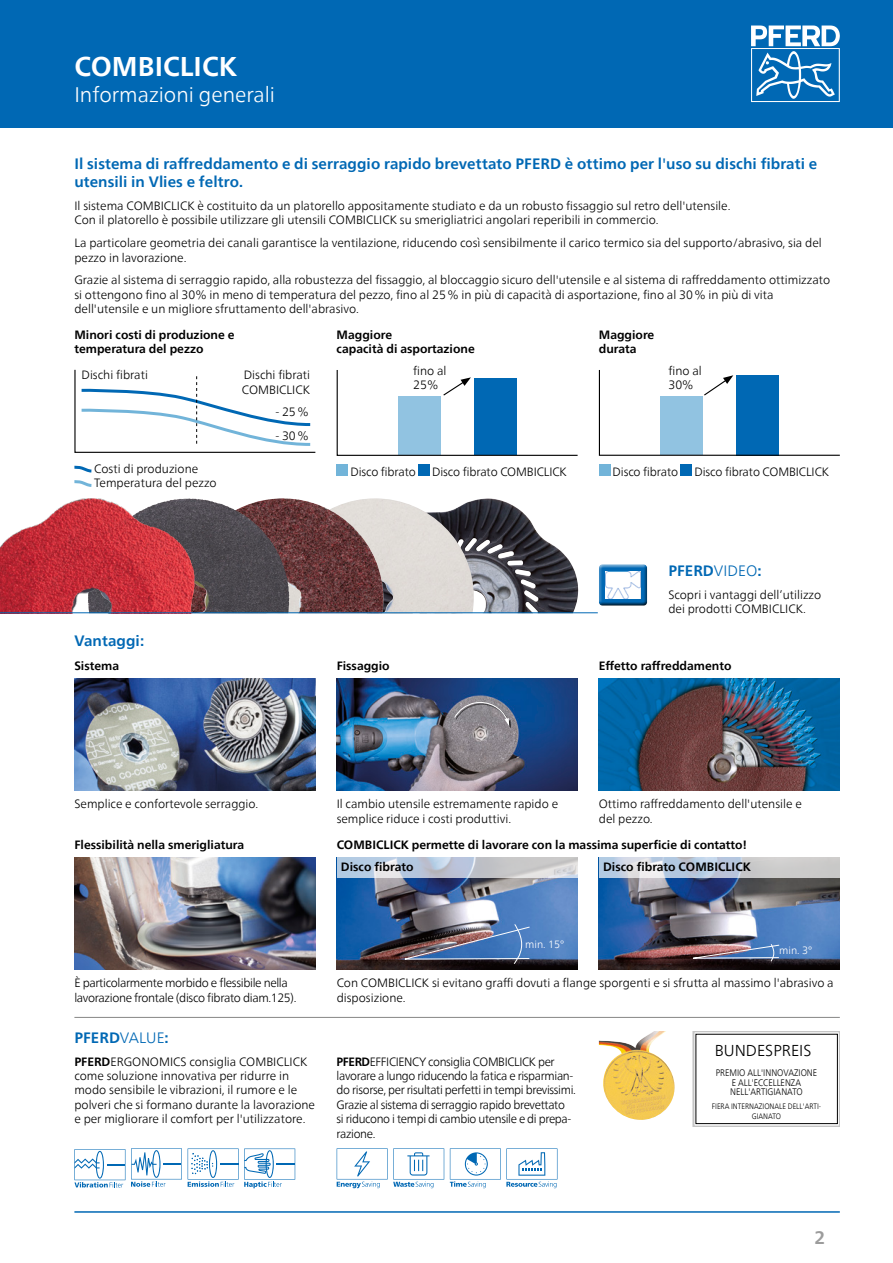
<style>
.page{position:relative;width:893px;height:1263px;background:#fff}
.page>*{position:absolute;margin:0;border:0;box-sizing:border-box;transform-origin:0 0}
.Ausgabenamen_Katalog{font:700 27px "Neue Frutiger World";color:#fff}
.Ausgabenamen_Katalog-2{font:300 21px "Neue Frutiger World";color:#fff}
.t1{font:700 18px "Neue Frutiger World";color:#9c9c9c}
.t2{font:300 15.75px "Neue Frutiger World";color:#000}
.Ueberschrift_Red_Spa{font:700 15px/18px "Neue Frutiger World";letter-spacing:.005em;color:#0068b4}
.Ueberschrift_Red{font:700 15px "Neue Frutiger World";letter-spacing:.005em;color:#0068b4}
.FT{font:300 12px/14.4px "Neue Frutiger World";color:#000}
.FT_Abstand_vor{font:300 12px/14.4px "Neue Frutiger World";color:#000}
.FT-2{font:300 12px/14.4px "Neue Frutiger World";letter-spacing:-.03em;color:#000}
.Ueberschrift{font:700 12px/14.4px "Neue Frutiger World";color:#000}
.Spaltenwert_rechts{font:300 12px/14.4px "Neue Frutiger World";color:#000}
.FT-3{font:300 10.5px "Neue Frutiger World";color:#fff}
.t3{font:300 9.45px/9.4px "Neue Frutiger World";color:#000;text-align:center;scale:.88 1}
.t4{font:300 7.8px/9.4px "Neue Frutiger World";color:#000;text-align:center;scale:.88 1}
.s1{font-weight:300}
.s2{font-weight:700}
</style>
<div class="page">
<div style="left:0;top:0;width:893px;height:128px;background:#0068b4"></div>
<svg style="left:751px;top:26px;width:89px;height:76px"></svg>
<hr style="left:74px;top:1211px;width:766px;height:2px;background:#0068b4">
<img style="left:474px;top:498px;width:104px;height:114px">
<img style="left:383px;top:499px;width:91px;height:113px">
<img style="left:195px;top:498px;width:188px;height:114px">
<img style="left:0;top:498px;width:195px;height:114px">
<hr style="left:0;top:612px;width:598px;height:1px;background:#0068b4">
<div style="left:598px;top:564px;width:50px;height:43px;background:#000;opacity:.75"></div>
<img style="left:74px;top:678px;width:241px;height:112px">
<img style="left:337px;top:678px;width:241px;height:112px">
<img style="left:599px;top:678px;width:241px;height:112px">
<img style="left:74px;top:857px;width:241px;height:112px">
<img style="left:337px;top:877px;width:241px;height:92px">
<img style="left:399px;top:924px;width:131px;height:40px">
<svg style="left:337px;top:857px;width:241px;height:20px;background:#c4cbd7"></svg>
<img style="left:599px;top:877px;width:241px;height:92px">
<img style="left:683px;top:943px;width:97px;height:19px">
<svg style="left:599px;top:857px;width:241px;height:20px;background:#c7ced8"></svg>
<hr style="left:74px;top:1017px;width:766px;height:1px;background:#878786">
<div style="left:337px;top:464px;width:11px;height:12px;background:#72b4d9"></div>
<div style="left:418px;top:464px;width:12px;height:12px;background:#0068b4"></div>
<svg style="left:336px;top:370px;width:242px;height:86px"></svg>
<img style="left:599px;top:1031px;width:76px;height:89px">
<svg style="left:692px;top:1031px;width:148px;height:95px"></svg>
<div style="left:695px;top:1034px;width:143px;height:90px;border:1px solid #000"></div>
<svg style="left:74px;top:1149px;width:51px;height:38px"></svg>
<svg style="left:131px;top:1148px;width:51px;height:39px"></svg>
<svg style="left:188px;top:1148px;width:107px;height:40px"></svg>
<svg style="left:337px;top:1148px;width:107px;height:40px"></svg>
<svg style="left:450px;top:1148px;width:107px;height:40px"></svg>
<svg style="left:74px;top:465px;width:18px;height:22px"></svg>
<svg style="left:74px;top:369px;width:242px;height:84px"></svg>
<svg style="left:598px;top:370px;width:242px;height:86px"></svg>
<div style="left:599px;top:464px;width:11px;height:12px;background:#72b4d9"></div>
<div style="left:681px;top:464px;width:11px;height:12px;background:#0068b4"></div>
<div style="left:456px;top:703px;width:55px;height:25px;background:#000;opacity:.75"></div>
<svg style="left:454px;top:699px;width:55px;height:27px"></svg>
<p class="Ausgabenamen_Katalog" style="left:74px;top:43px;width:164px">COMBICLICK</p>
<p class="Ausgabenamen_Katalog-2" style="left:74px;top:78px;width:202px">Informazioni generali</p>
<p class="Ueberschrift_Red_Spa" style="left:74px;top:154px;width:744px">Il sistema di raffreddamento e di serraggio rapido brevettato PFERD è ottimo per l'uso su dischi fibrati e utensili in Vlies e feltro.</p>
<p class="FT" style="left:74px;top:198px;width:658px">Il sistema COMBICLICK è costituito da un platorello appositamente studiato e da un robusto fissaggio sul retro dell'utensile.<br>Con il platorello è possibile utilizzare gli utensili COMBICLICK su smerigliatrici angolari reperibili in commercio.</p>
<p class="FT_Abstand_vor" style="left:74px;top:236px;width:749px">La particolare geometria dei canali garantisce la ventilazione, riducendo così sensibilmente il carico termico sia del supporto/abrasivo, sia del pezzo in lavorazione.</p>
<p class="FT_Abstand_vor" style="left:74px;top:273px;width:757px">Grazie al sistema di serraggio rapido, alla robustezza del fissaggio, al bloccaggio sicuro dell'utensile e al sistema di raffreddamento ottimizzato si ottengono fino al 30% in meno di temperatura del pezzo, fino al 25% in più di capacità di asportazione, fino al 30% in più di vita dell'utensile e un migliore sfruttamento dell'abrasivo.</p>
<p class="Ueberschrift" style="left:74px;top:327px;width:162px">Minori costi di produzione e temperatura del pezzo</p>
<p class="Ueberschrift" style="left:337px;top:327px;width:140px">Maggiore<br>capacità di asportazione</p>
<p class="Ueberschrift" style="left:599px;top:327px;width:57px">Maggiore durata</p>
<p class="FT" style="left:82px;top:368px;width:68px">Dischi fibrati</p>
<p class="Spaltenwert_rechts" style="left:242px;top:368px;width:70px">Dischi fibrati<br>COMBICLICK</p>
<p class="FT" style="left:413px;top:364px;width:35px">fino al<br>25%</p>
<p class="FT" style="left:668px;top:364px;width:35px">fino al<br>30%</p>
<p class="FT" style="left:275px;top:404px;width:35px">- 25%</p>
<p class="FT" style="left:275px;top:429px;width:35px">- 30%</p>
<p class="FT" style="left:94px;top:461px;width:124px">Costi di produzione<br>Temperatura del pezzo</p>
<p class="FT" style="left:350px;top:464px;width:67px">Disco fibrato</p>
<p class="FT" style="left:432px;top:464px;width:136px">Disco fibrato COMBICLICK</p>
<p class="FT" style="left:613px;top:464px;width:67px">Disco fibrato</p>
<p class="FT" style="left:694px;top:464px;width:136px">Disco fibrato COMBICLICK</p>
<p class="Ueberschrift_Red" style="left:668px;top:557px;width:95px">PFERD<span class="s1">VIDEO</span>:</p>
<p class="FT" style="left:668px;top:587px;width:154px">Scopri i vantaggi dell’utilizzo dei prodotti COMBICLICK.</p>
<p class="Ueberschrift_Red" style="left:74px;top:627px;width:71px">Vantaggi:</p>
<p class="Ueberschrift" style="left:74px;top:658px;width:46px">Sistema</p>
<p class="Ueberschrift" style="left:337px;top:658px;width:55px">Fissaggio</p>
<p class="Ueberschrift" style="left:599px;top:658px;width:134px">Effetto raffreddamento</p>
<p class="FT" style="left:74px;top:797px;width:185px">Semplice e confortevole serraggio.</p>
<p class="FT" style="left:337px;top:797px;width:223px">Il cambio utensile estremamente rapido e semplice riduce i costi produttivi.</p>
<p class="FT" style="left:599px;top:797px;width:204px">Ottimo raffreddamento dell'utensile e del pezzo.</p>
<p class="Ueberschrift" style="left:74px;top:837px;width:171px">Flessibilità nella smerigliatura</p>
<p class="Ueberschrift" style="left:337px;top:837px;width:412px">COMBICLICK permette di lavorare con la massima superficie di contatto!</p>
<p class="Ueberschrift" style="left:341px;top:859px;width:74px">Disco fibrato</p>
<p class="FT-3" style="left:525px;top:936px;width:41px">min. 15°</p>
<p class="Ueberschrift" style="left:603px;top:859px;width:149px">Disco fibrato COMBICLICK</p>
<p class="FT-3" style="left:779px;top:942px;width:35px">min. 3°</p>
<p class="FT-2" style="left:74px;top:976px;width:224px">È particolarmente morbido e flessibile nella lavorazione frontale (disco fibrato diam.125).</p>
<p class="FT" style="left:337px;top:976px;width:498px">Con COMBICLICK si evitano graffi dovuti a flange sporgenti e si sfrutta al massimo l'abrasivo a disposizione.</p>
<p class="Ueberschrift_Red_Spa" style="left:74px;top:1028px;width:96px">PFERD<span class="s1">VALUE</span>:</p>
<p class="FT" style="left:74px;top:1054px;width:242px"><span class="s2">PFERD</span>ERGONOMICS consiglia COMBICLICK come soluzione innovativa per ridurre in modo sensibile le vibrazioni, il rumore e le polveri che si formano durante la lavorazione e per migliorare il comfort per l'utilizzatore.</p>
<p class="FT-2" style="left:337px;top:1054px;width:241px"><span class="s2">PFERD</span>EFFICIENCY consiglia COMBICLICK per lavorare a lungo riducendo la fatica e risparmian&shy;do risorse, per risultati perfetti in tempi brevissimi.<br>Grazie al sistema di serraggio rapido brevettato<br>si riducono i tempi di cambio utensile e di prepa&shy;razione.</p>
<p class="t2" style="left:715px;top:1038px;width:98px">BUNDESPREIS</p>
<p class="t3" style="left:716px;top:1068px;width:117px">PREMIO ALL'INNOVAZIONE<br>E ALL'ECCELLENZA<br>NELL'ARTIGIANATO</p>
<p class="t4" style="left:712px;top:1102px;width:126px">FIERA INTERNAZIONALE DELL'ARTI-<br>GIANATO</p>
<h3 class="t1" style="left:814px;top:1221px;width:12px">2</h3>
</div>
